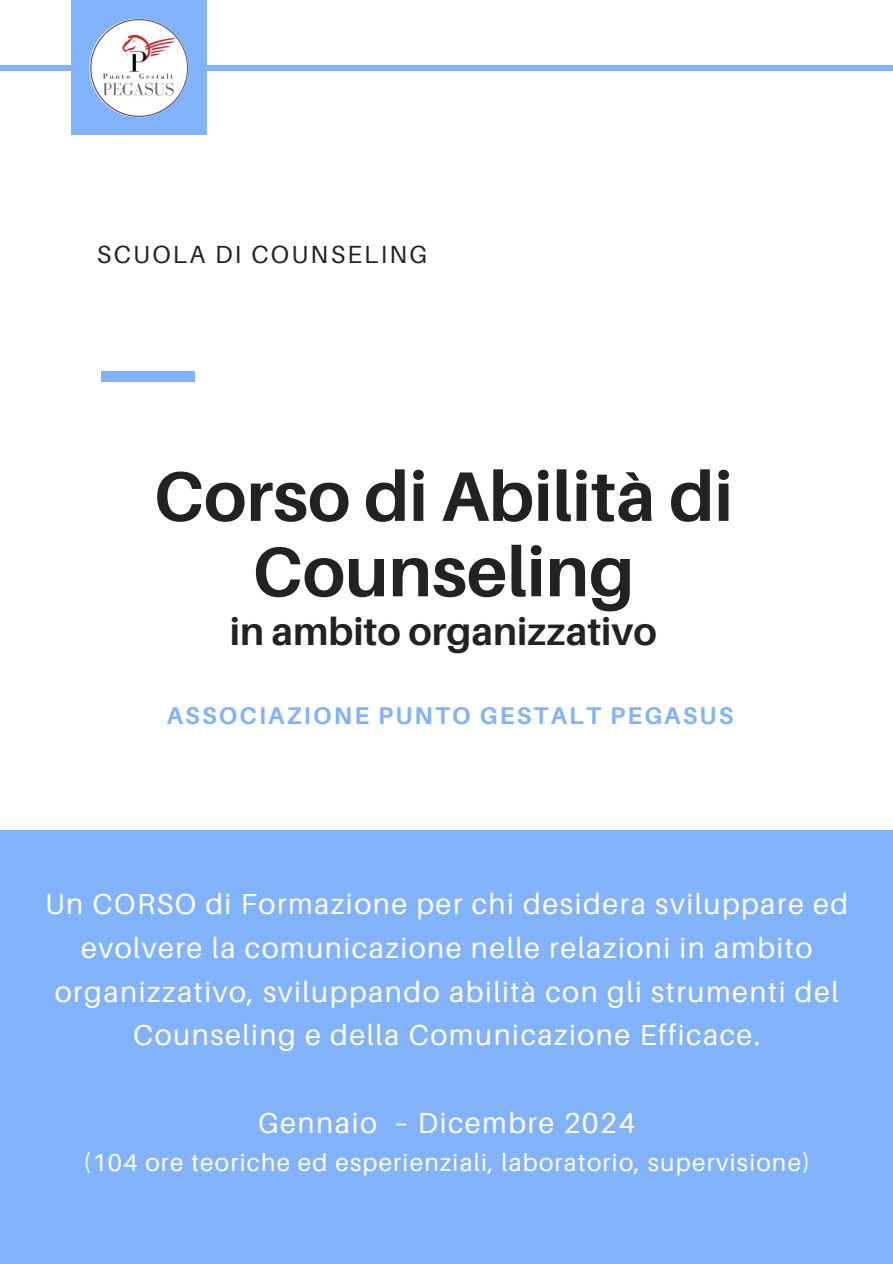
<style>
.page{position:relative;width:893px;height:1264px;background:#fff}
.page>*{position:absolute;margin:0;border:0;box-sizing:border-box;transform-origin:0 0}
.t1{font:700 70.05px/75.3px "Aileron";color:#222;text-align:center}
.t2{font:700 38.55px "Aileron";color:#222}
.t3{font:28.8px/43.8px "Aileron";letter-spacing:.05em;color:#fff;text-align:center}
.t4{font:24.75px "Aileron";letter-spacing:.09em;color:#222}
.t5{font:24.3px "Aileron";letter-spacing:.05em;color:#fff}
.t6{font:700 24.15px "Aileron";letter-spacing:.09em;color:#82b2fa}
</style>
<div class="page">
<div style="left:0;top:830px;width:892px;height:433px;background:#82b2fa"></div>
<div style="left:0;top:65px;width:892px;height:6px;background:#82b2fa"></div>
<div style="left:71px;top:0;width:135px;height:135px;background:#82b2fa"></div>
<div style="left:101px;top:371px;width:93px;height:10px;background:#82b2fa"></div>
<img style="left:89px;top:19px;width:99px;height:98px;border-radius:50%">
<h3 class="t4" style="left:97px;top:239px;width:332px">SCUOLA DI COUNSELING</h3>
<p class="t1" style="left:154px;top:457px;width:581px">Corso di Abilità di<br>Counseling</p>
<p class="t2" style="left:230px;top:607px;width:428px">in ambito organizzativo</p>
<p class="t6" style="left:167px;top:700px;width:568px">ASSOCIAZIONE PUNTO GESTALT PEGASUS</p>
<h4 class="t3" style="left:45px;top:881px;width:804px">Un CORSO di Formazione per chi desidera sviluppare ed evolvere la comunicazione nelle relazioni in ambito organizzativo, sviluppando abilità con gli strumenti del Counseling e della Comunicazione Efficace.</h4>
<p class="t3" style="left:258px;top:1100px;width:378px">Gennaio – Dicembre 2024</p>
<h1 class="t5" style="left:84px;top:1147px;width:727px">(104 ore teoriche ed esperienziali, laboratorio, supervisione)</h1>
</div>
